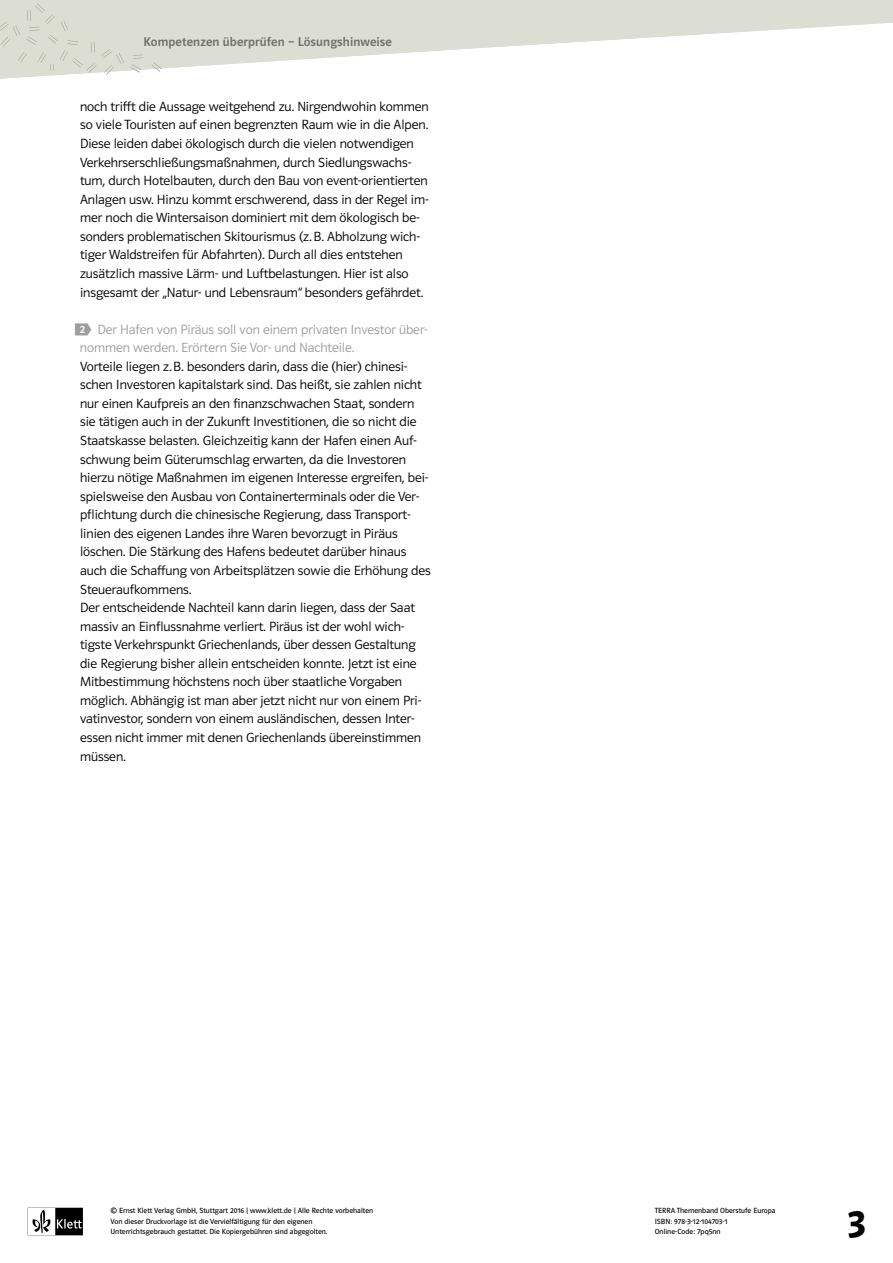
<style>
.page{position:relative;width:893px;height:1263px;background:#fff}
.page>*{position:absolute;margin:0;border:0;box-sizing:border-box;transform-origin:0 0}
.t1{font:39px "Polo ST11 K Hfett";color:#000}
.t2{font:13.35px/18.6px "Polo ST11 K Leicht";letter-spacing:-.005em;color:#000}
.T6_Kolumnentitel{font:12.75px "Polo ST11 K Krftg";letter-spacing:.01em;color:#706f6f}
.PDF{font:7.5px/10.1px "Polo ST11 K Buch";color:#000}
.s1{font-family:"Terrasechs Aufgabenziffern";color:#9d9d9c}
.s2{color:#9d9d9c}
</style>
<div class="page">
<svg style="left:0;top:0;width:893px;height:79px;fill:#ddded3"></svg>
<svg style="left:0;top:4px;width:124px;height:72px;background:#dcdcd2"></svg>
<svg style="left:130px;top:55px;width:13px;height:17px"></svg>
<svg style="left:151px;top:62px;width:11px;height:10px"></svg>
<svg style="left:28px;top:1208px;width:55px;height:28px"></svg>
<p class="T6_Kolumnentitel" style="left:143px;top:35px;width:63px">Überschrift</p>
<p class="T6_Kolumnentitel" style="left:143px;top:35px;width:250px">Kompetenzen überprüfen – Lösungshinweise</p>
<p class="t2" style="left:80px;top:97px;width:350px">noch trifft die Aussage weitgehend zu. Nirgendwohin kommen so viele Touristen auf einen begrenzten Raum wie in die Alpen.<br>Diese leiden dabei ökologisch durch die vielen notwendigen Verkehrserschließungsmaßnahmen, durch Siedlungswachs&shy;tum, durch Hotelbauten, durch den Bau von event-orientierten Anlagen usw. Hinzu kommt erschwerend, dass in der Regel im&shy;mer noch die Wintersaison dominiert mit dem ökologisch be&shy;sonders problematischen Skitourismus (z.B. Abholzung wich&shy;tiger Waldstreifen für Abfahrten). Durch all dies entstehen zusätzlich massive Lärm- und Luftbelastungen. Hier ist also insgesamt der „Natur- und Lebensraum“ besonders gefährdet.</p>
<p class="t2" style="left:80px;top:320px;width:352px;text-indent:-5px"><span class="s1">$</span> <span class="s2">Der Hafen von Piräus soll von einem privaten Investor über&shy;nommen werden. Erörtern Sie Vor- und Nachteile.<br></span>Vorteile liegen z.B. besonders darin, dass die (hier) chinesi&shy;schen Investoren kapitalstark sind. Das heißt, sie zahlen nicht nur einen Kaufpreis an den finanzschwachen Staat, sondern sie tätigen auch in der Zukunft Investitionen, die so nicht die Staatskasse belasten. Gleichzeitig kann der Hafen einen Auf&shy;schwung beim Güterumschlag erwarten, da die Investoren hierzu nötige Maßnahmen im eigenen Interesse ergreifen, bei&shy;spielsweise den Ausbau von Containerterminals oder die Ver&shy;pflichtung durch die chinesische Regierung, dass Transport&shy;linien des eigenen Landes ihre Waren bevorzugt in Piräus löschen. Die Stärkung des Hafens bedeutet darüber hinaus auch die Schaffung von Arbeitsplätzen sowie die Erhöhung des Steueraufkommens.<br>Der entscheidende Nachteil kann darin liegen, dass der Saat massiv an Einflussnahme verliert. Piräus ist der wohl wich&shy;tigste Verkehrspunkt Griechenlands, über dessen Gestaltung die Regierung bisher allein entscheiden konnte. Jetzt ist eine Mitbestimmung höchstens noch über staatliche Vorgaben möglich. Abhängig ist man aber jetzt nicht nur von einem Pri&shy;vatinvestor, sondern von einem ausländischen, dessen Inter&shy;essen nicht immer mit denen Griechenlands übereinstimmen müssen.</p>
<p class="PDF" style="left:111px;top:1206px;width:264px">© Ernst Klett Verlag GmbH, Stuttgart 2016 | www.klett.de | Alle Rechte vorbehalten<br>Von dieser Druckvorlage ist die Vervielfältigung für den eigenen<br>Unterrichtsgebrauch gestattet. Die Kopiergebühren sind abgegolten.</p>
<p class="PDF" style="left:655px;top:1206px;width:122px">TERRA Themenband Oberstufe Europa</p>
<p class="PDF" style="left:655px;top:1216px;width:74px">ISBN: 978-3-12-104703-1</p>
<p class="PDF" style="left:655px;top:1226px;width:67px">Online-Code: 7pq5nn</p>
<h1 class="t1" style="left:847px;top:1200px;width:20px">3</h1>
</div>
